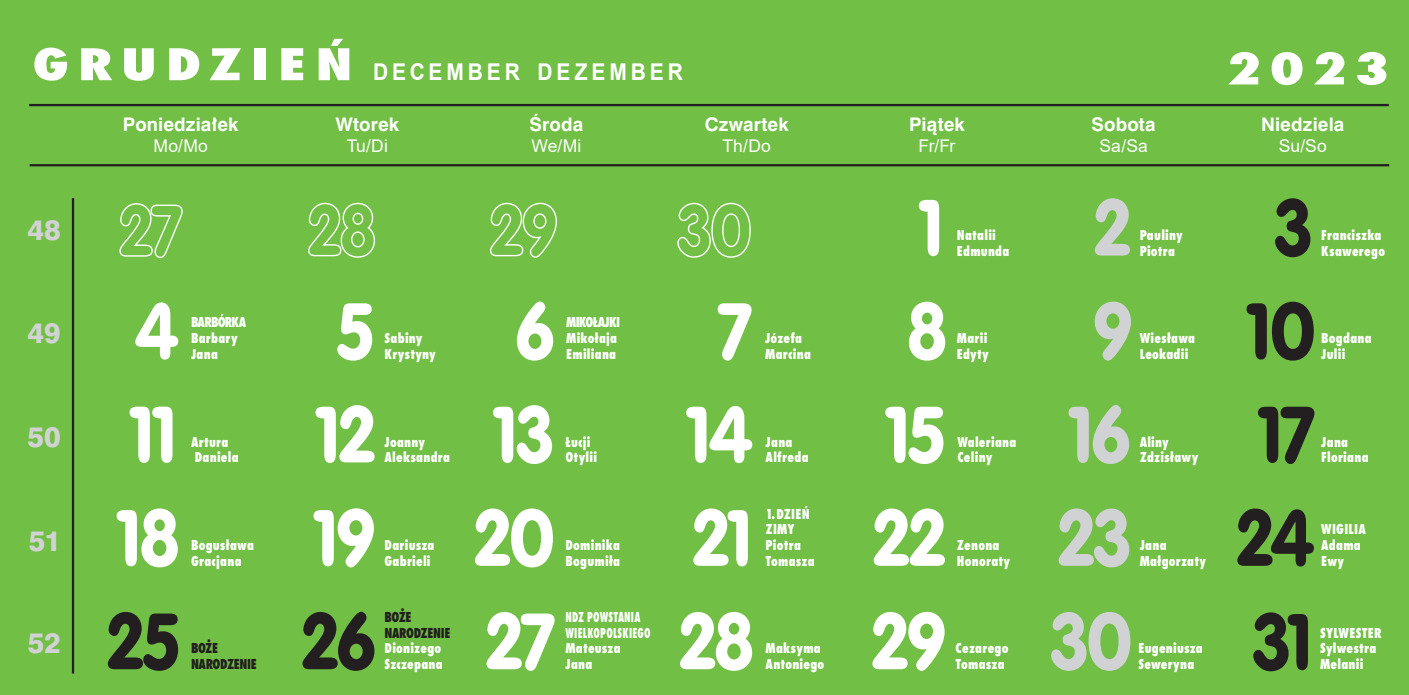
<style>
.page{position:relative;width:1409px;height:695px;background:#fff}
.page>*{position:absolute;margin:0;border:0;box-sizing:border-box;transform-origin:0 0}
.t1{font:77px/103.2px "VAG Rounded PL";letter-spacing:-.035em;color:#fff;text-align:center;scale:.9 1}
.t2{font:77px "VAG Rounded PL";letter-spacing:-.04em;color:#231f20;scale:.9 1}
.t3{font:77px "VAG Rounded PL";color:#d1d2d4;scale:.9 1}
.t4{font:800 42.35px "Fujiyama";color:#fff;scale:1.36 1}
.t5{font:26.25px "Swis 721 Hv PL";letter-spacing:.005em;color:#d1d2d4}
.t6{font:700 23.1px "Arial";letter-spacing:.185em;color:#fff;scale:.91 1}
.t7{font:700 17.5px "Swis 721 PL";letter-spacing:.005em;color:#fff}
.t8{font:17.5px "Arial";letter-spacing:.005em;color:#fff}
.t9{font:800 13.3px/15.8px "Fujiyama";letter-spacing:.02em;color:#fff;scale:.92 1}
.t10{font:800 13.3px/15.8px "Fujiyama";letter-spacing:.02em;color:#fff;scale:.75 1}
.t11{font:800 13.3px/15.8px "Fujiyama";letter-spacing:-.03em;color:#231f20;scale:.92 1}
.s1{font-family:"Fujiyama";font-weight:800;font-size:42.35px}
</style>
<div class="page">
<div style="left:0;top:0;width:1409px;height:694px;background:#71bf44"></div>
<svg style="left:308px;top:202px;width:68px;height:56px"></svg>
<svg style="left:677px;top:202px;width:74px;height:56px"></svg>
<svg style="left:490px;top:202px;width:67px;height:56px"></svg>
<svg style="left:119px;top:203px;width:64px;height:56px"></svg>
<hr style="left:29px;top:104px;width:1360px;height:2px;background:#231f20">
<hr style="left:30px;top:164px;width:1359px;height:2px;background:#231f20">
<hr style="left:72px;top:198px;width:2px;height:475px;background:#231f20">
<h3 class="t6" style="left:32px;top:56px;width:717px"><span class="s1">GRUDZIEŃ</span> DECEMBER DEZEMBER</h3>
<h2 class="t4" style="left:1226px;top:40px;width:121px">2023</h2>
<h3 class="t7" style="left:123px;top:113px;width:117px">Poniedziałek</h3>
<h3 class="t8" style="left:154px;top:134px;width:56px">Mo/Mo</h3>
<h3 class="t7" style="left:335px;top:113px;width:65px">Wtorek</h3>
<h3 class="t8" style="left:347px;top:134px;width:43px">Tu/Di</h3>
<h3 class="t7" style="left:529px;top:113px;width:55px">Środa</h3>
<h3 class="t8" style="left:531px;top:134px;width:51px">We/Mi</h3>
<h3 class="t7" style="left:705px;top:113px;width:86px">Czwartek</h3>
<h3 class="t8" style="left:722px;top:134px;width:50px">Th/Do</h3>
<h3 class="t7" style="left:909px;top:113px;width:57px">Piątek</h3>
<h3 class="t8" style="left:919px;top:134px;width:38px">Fr/Fr</h3>
<h3 class="t7" style="left:1091px;top:113px;width:66px">Sobota</h3>
<h3 class="t8" style="left:1099px;top:134px;width:50px">Sa/Sa</h3>
<h3 class="t7" style="left:1261px;top:113px;width:85px">Niedziela</h3>
<h3 class="t8" style="left:1279px;top:134px;width:50px">Su/So</h3>
<h3 class="t5" style="left:27px;top:213px;width:35px">48</h3>
<h1 class="t1" style="left:920px;top:174px;width:30px">1</h1>
<h1 class="t3" style="left:1094px;top:178px;width:42px">2</h1>
<p class="t9" style="left:957px;top:227px;width:59px">Natalii<br>Edmunda</p>
<p class="t9" style="left:1140px;top:227px;width:49px">Pauliny<br>Piotra</p>
<h1 class="t2" style="left:1275px;top:178px;width:44px">3</h1>
<p class="t9" style="left:1321px;top:227px;width:71px">Franciszka<br>Ksawerego</p>
<h3 class="t5" style="left:28px;top:316px;width:35px">49</h3>
<h3 class="t5" style="left:27px;top:420px;width:35px">50</h3>
<h3 class="t5" style="left:29px;top:523px;width:34px">51</h3>
<h1 class="t1" style="left:135px;top:278px;width:50px">4</h1>
<h1 class="t1" style="left:314px;top:278px;width:70px">5<br>12<br>19</h1>
<p class="t9" style="left:191px;top:314px;width:62px">BARBÓRKA<br>Barbary<br>Jana</p>
<h1 class="t1" style="left:130px;top:381px;width:55px">11</h1>
<p class="t9" style="left:191px;top:433px;width:53px">Artura<br>Daniela</p>
<h1 class="t1" style="left:117px;top:484px;width:70px">18</h1>
<p class="t9" style="left:191px;top:537px;width:70px">Bogusława<br>Gracjana</p>
<p class="t9" style="left:385px;top:330px;width:57px">Sabiny<br>Krystyny</p>
<p class="t9" style="left:385px;top:433px;width:73px">Joanny<br>Aleksandra</p>
<p class="t9" style="left:385px;top:537px;width:56px">Dariusza<br>Gabrieli</p>
<h1 class="t1" style="left:515px;top:278px;width:45px">6</h1>
<p class="t9" style="left:566px;top:314px;width:60px">MIKOŁAJKI<br>Mikołaja<br>Emiliana</p>
<h1 class="t1" style="left:494px;top:381px;width:69px">13</h1>
<p class="t9" style="left:565px;top:433px;width:36px">Łucji<br>Otylii</p>
<h1 class="t1" style="left:475px;top:484px;width:91px">20</h1>
<p class="t9" style="left:565px;top:537px;width:61px">Dominika<br>Bogumiła</p>
<h1 class="t1" style="left:719px;top:278px;width:38px">7</h1>
<p class="t9" style="left:765px;top:330px;width:51px">Józefa<br>Marcina</p>
<h1 class="t1" style="left:687px;top:381px;width:75px">14</h1>
<p class="t9" style="left:766px;top:433px;width:48px">Jana<br>Alfreda</p>
<h1 class="t1" style="left:693px;top:484px;width:69px">21</h1>
<p class="t9" style="left:766px;top:505px;width:55px">1. DZIEŃ<br>ZIMY<br>Piotra<br>Tomasza</p>
<h1 class="t1" style="left:908px;top:278px;width:44px">8</h1>
<p class="t9" style="left:957px;top:330px;width:36px">Marii<br>Edyty</p>
<h1 class="t1" style="left:886px;top:381px;width:67px">15</h1>
<p class="t9" style="left:957px;top:433px;width:66px">Waleriana<br>Celiny</p>
<h1 class="t3" style="left:1093px;top:281px;width:45px">9</h1>
<p class="t9" style="left:1140px;top:330px;width:62px">Wiesława<br>Leokadii</p>
<h1 class="t3" style="left:1069px;top:385px;width:70px">16</h1>
<p class="t9" style="left:1140px;top:433px;width:65px">Aliny<br>Zdzisławy</p>
<h1 class="t2" style="left:1247px;top:281px;width:77px">10</h1>
<p class="t9" style="left:1321px;top:330px;width:56px">Bogdana<br>Julii</p>
<h1 class="t2" style="left:1259px;top:385px;width:63px">17</h1>
<p class="t9" style="left:1321px;top:433px;width:53px">Jana<br>Floriana</p>
<h1 class="t3" style="left:1058px;top:488px;width:83px">23</h1>
<h1 class="t1" style="left:873px;top:484px;width:82px">22</h1>
<h1 class="t2" style="left:1237px;top:488px;width:88px">24</h1>
<p class="t9" style="left:1321px;top:521px;width:50px">WIGILIA<br>Adama<br>Ewy</p>
<p class="t9" style="left:1140px;top:537px;width:74px">Jana<br>Małgorzaty</p>
<p class="t9" style="left:957px;top:537px;width:60px">Zenona<br>Honoraty</p>
<h3 class="t5" style="left:28px;top:625px;width:34px">52</h3>
<h1 class="t2" style="left:108px;top:591px;width:82px">25</h1>
<p class="t11" style="left:191px;top:640px;width:73px">BOŻE<br>NARODZENIE</p>
<h1 class="t2" style="left:302px;top:591px;width:84px">26</h1>
<p class="t11" style="left:385px;top:608px;width:73px">BOŻE<br>NARODZENIE</p>
<p class="t9" style="left:385px;top:640px;width:65px">Dionizego<br>Szczepana</p>
<h1 class="t1" style="left:486px;top:588px;width:78px">27</h1>
<p class="t10" style="left:565px;top:608px;width:115px">NDZ POWSTANIA<br>WIELKOPOLSKIEGO<br>Mateusza<br>Jana</p>
<h1 class="t1" style="left:680px;top:588px;width:83px">28</h1>
<p class="t9" style="left:766px;top:640px;width:65px">Maksyma<br>Antoniego</p>
<h1 class="t1" style="left:872px;top:588px;width:84px">29</h1>
<p class="t9" style="left:956px;top:640px;width:59px">Cezarego<br>Tomasza</p>
<h1 class="t3" style="left:1051px;top:591px;width:92px">30</h1>
<p class="t9" style="left:1138px;top:640px;width:72px">Eugeniusza<br>Seweryna</p>
<h1 class="t2" style="left:1253px;top:592px;width:69px">31</h1>
<p class="t9" style="left:1320px;top:624px;width:68px">SYLWESTER<br>Sylwestra<br>Melanii</p>
</div>
